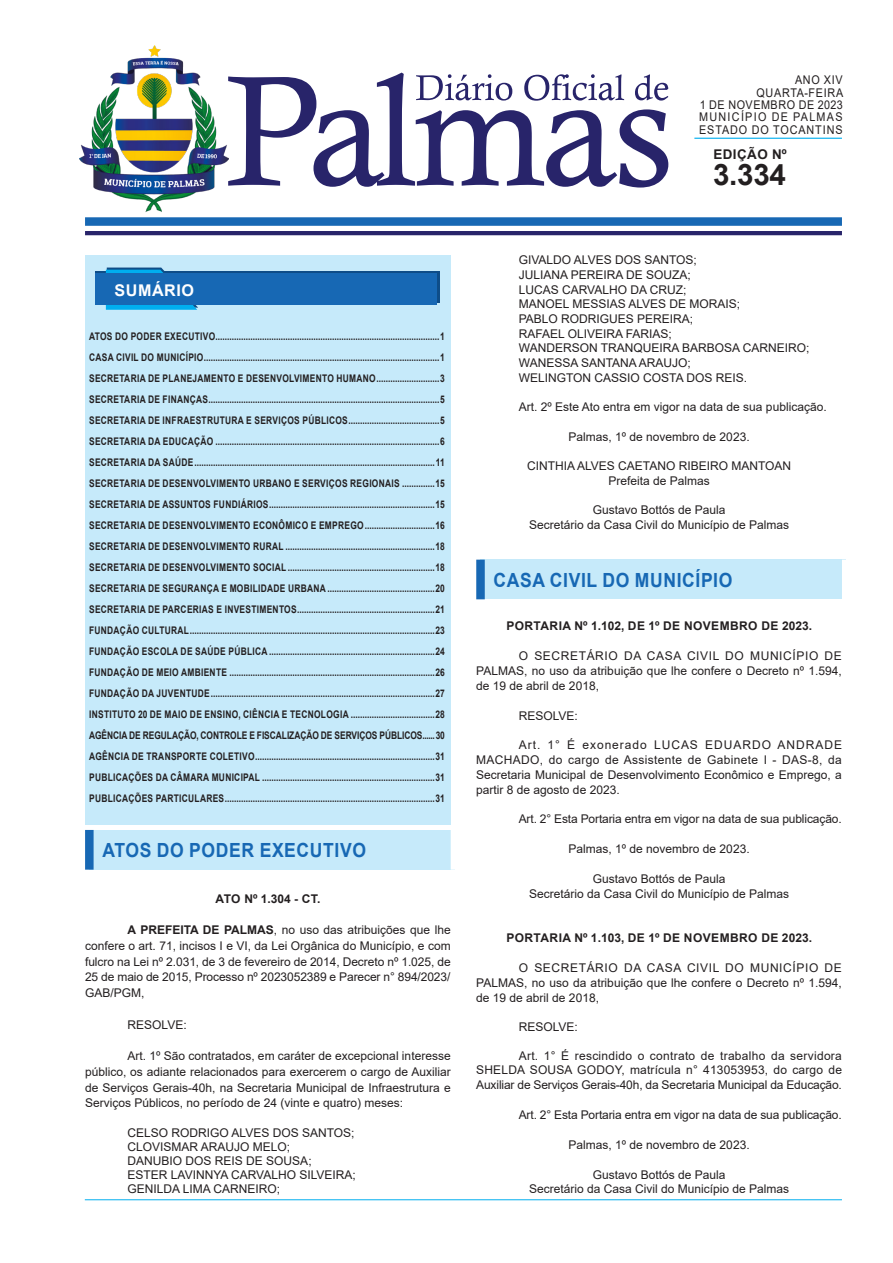
<style>
.page{position:relative;width:893px;height:1263px;background:#fff}
.page>*{position:absolute;margin:0;border:0;box-sizing:border-box;transform-origin:0 0}
.t1{font:700 29.55px "Arial";color:#231f20}
.CHANCELA{font:700 19.5px "Arial";letter-spacing:.035em;color:#1768b4;scale:.9 1}
.t2{font:700 16.2px "Arial";letter-spacing:.035em;color:#fff}
.t3{font:700 13.35px "Arial";letter-spacing:.035em;color:#231f20}
.TEXTO{font:12px/15.8px "Arial";color:#231f20;text-align:justify}
.ASSINATURA{font:12px "Arial";color:#231f20}
.TITULO{font:700 12px "Arial";letter-spacing:.035em;color:#231f20}
.TEXTO-2{font:12px "Arial";letter-spacing:.05em;color:#231f20;scale:.9 1}
.TEXTO-3{font:12px "Arial";letter-spacing:.12em;color:#231f20;scale:.9 1}
.TEXTO-4{font:12px "Arial";letter-spacing:.085em;color:#231f20;scale:.9 1}
.TITULO-2{font:700 12px "Arial";letter-spacing:.01em;color:#231f20}
.TEXTO-5{font:12px "Arial";letter-spacing:.065em;color:#231f20;scale:.9 1}
.TEXTO-6{font:12px "Arial";color:#231f20;scale:.9 1}
.t4{font:700 10.5px "Arial";letter-spacing:.035em;color:#231f20;scale:.8 1}
.t5{font:700 10.5px "Arial";letter-spacing:-.005em;color:#231f20;scale:.8 1}
.s1{font-weight:700}
</style>
<div class="page">
<div style="left:85px;top:255px;width:366px;height:570px;background:#c6eafa"></div>
<div style="left:85px;top:217px;width:757px;height:9px;background:#1768b4"></div>
<hr style="left:85px;top:231px;width:757px;height:4px;background:#28246a">
<hr style="left:694px;top:138px;width:148px;height:1px;background:#00aeef">
<svg style="left:229px;top:73px;width:439px;height:115px"></svg>
<svg style="left:96px;top:272px;width:344px;height:31px"></svg>
<svg style="left:106px;top:268px;width:92px;height:42px"></svg>
<div style="left:96px;top:274px;width:341px;height:31px;background:#1768b4"></div>
<hr style="left:85px;top:1199px;width:757px;height:1px;background:#00aeef">
<img style="left:80px;top:46px;width:149px;height:166px">
<div style="left:89px;top:830px;width:366px;height:40px;background:#c6eafa"></div>
<div style="left:85px;top:830px;width:9px;height:40px;background:#1768b4"></div>
<div style="left:451px;top:830px;width:8px;height:40px;background:#fff"></div>
<div style="left:480px;top:560px;width:366px;height:39px;background:#c6eafa"></div>
<div style="left:476px;top:560px;width:9px;height:39px;background:#1768b4"></div>
<div style="left:842px;top:560px;width:8px;height:39px;background:#fff"></div>
<p class="TEXTO-6" style="left:795px;top:72px;width:54px">ANO XIV</p>
<p class="TEXTO-5" style="left:756px;top:84px;width:98px">QUARTA-FEIRA</p>
<p class="TEXTO-2" style="left:700px;top:97px;width:160px">1 DE NOVEMBRO DE 2023</p>
<p class="TEXTO-3" style="left:699px;top:109px;width:161px">MUNICÍPIO DE PALMAS</p>
<p class="TEXTO-4" style="left:699px;top:121px;width:161px">ESTADO DO TOCANTINS</p>
<p class="t1" style="left:713px;top:154px;width:74px">3.334</p>
<p class="t3" style="left:713px;top:145px;width:75px">EDIÇÃO Nº</p>
<p class="t2" style="left:114px;top:279px;width:81px">SUMÁRIO</p>
<p class="t4" style="left:89px;top:329px;width:446px">ATOS DO PODER EXECUTIVO................................................................................................1</p>
<p class="t4" style="left:89px;top:350px;width:446px">CASA CIVIL DO MUNICÍPIO.....................................................................................................1</p>
<p class="t4" style="left:89px;top:371px;width:446px">SECRETARIA DE PLANEJAMENTO E DESENVOLVIMENTO HUMANO...........................3</p>
<p class="t4" style="left:89px;top:392px;width:446px">SECRETARIA DE FINANÇAS...................................................................................................5</p>
<p class="t4" style="left:89px;top:413px;width:446px">SECRETARIA DE INFRAESTRUTURA E SERVIÇOS PÚBLICOS.......................................5</p>
<p class="t4" style="left:89px;top:434px;width:446px">SECRETARIA DA EDUCAÇÃO ................................................................................................6</p>
<p class="t4" style="left:89px;top:455px;width:446px">SECRETARIA DA SAÚDE.......................................................................................................11</p>
<p class="t4" style="left:89px;top:476px;width:446px">SECRETARIA DE DESENVOLVIMENTO URBANO E SERVIÇOS REGIONAIS ..............15</p>
<p class="t4" style="left:89px;top:497px;width:446px">SECRETARIA DE ASSUNTOS FUNDIÁRIOS.......................................................................15</p>
<p class="t4" style="left:89px;top:518px;width:446px">SECRETARIA DE DESENVOLVIMENTO ECONÔMICO E EMPREGO..............................16</p>
<p class="t4" style="left:89px;top:539px;width:446px">SECRETARIA DE DESENVOLVIMENTO RURAL ................................................................18</p>
<p class="t4" style="left:89px;top:560px;width:446px">SECRETARIA DE DESENVOLVIMENTO SOCIAL ...............................................................18</p>
<p class="t4" style="left:89px;top:581px;width:446px">SECRETARIA DE SEGURANÇA E MOBILIDADE URBANA ..............................................20</p>
<p class="t4" style="left:89px;top:602px;width:446px">SECRETARIA DE PARCERIAS E INVESTIMENTOS...........................................................21</p>
<p class="t4" style="left:89px;top:623px;width:446px">FUNDAÇÃO CULTURAL.........................................................................................................23</p>
<p class="t4" style="left:89px;top:644px;width:446px">FUNDAÇÃO ESCOLA DE SAÚDE PÚBLICA .......................................................................24</p>
<p class="t4" style="left:89px;top:665px;width:446px">FUNDAÇÃO DE MEIO AMBIENTE ........................................................................................26</p>
<p class="t4" style="left:89px;top:686px;width:446px">FUNDAÇÃO DA JUVENTUDE................................................................................................27</p>
<p class="t4" style="left:89px;top:707px;width:446px">INSTITUTO 20 DE MAIO DE ENSINO, CIÊNCIA E TECNOLOGIA ....................................28</p>
<p class="t5" style="left:89px;top:728px;width:446px">AGÊNCIA DE REGULAÇÃO, CONTROLE E FISCALIZAÇÃO DE SERVIÇOS PÚBLICOS......30</p>
<p class="t4" style="left:89px;top:749px;width:446px">AGÊNCIA DE TRANSPORTE COLETIVO.............................................................................31</p>
<p class="t4" style="left:89px;top:770px;width:446px">PUBLICAÇÕES DA CÂMARA MUNICIPAL ..........................................................................31</p>
<p class="t4" style="left:89px;top:791px;width:446px">PUBLICAÇÕES PARTICULARES..........................................................................................31</p>
<p class="CHANCELA" style="left:102px;top:836px;width:294px">ATOS DO PODER EXECUTIVO</p>
<p class="TITULO-2" style="left:216px;top:890px;width:106px">ATO Nº 1.304 - CT.</p>
<p class="TEXTO" style="left:85px;top:922px;width:367px;text-indent:43px"><span class="s1">A PREFEITA DE PALMAS</span>, no uso das atribuições que lhe confere o art. 71, incisos I e VI, da Lei Orgânica do Município, e com fulcro na Lei nº 2.031, de 3 de fevereiro de 2014, Decreto nº 1.025, de 25 de maio de 2015, Processo nº 2023052389 e Parecer n° 894/2023/ GAB/PGM,</p>
<p class="TEXTO" style="left:128px;top:1016px;width:61px">RESOLVE:</p>
<p class="TEXTO" style="left:85px;top:1048px;width:367px;text-indent:43px">Art. 1º São contratados, em caráter de excepcional interesse público, os adiante relacionados para exercerem o cargo de Auxiliar de Serviços Gerais-40h, na Secretaria Municipal de Infraestrutura e Serviços Públicos, no período de 24 (vinte e quatro) meses:</p>
<p class="TEXTO" style="left:128px;top:1125px;width:228px">CELSO RODRIGO ALVES DOS SANTOS;</p>
<p class="TEXTO" style="left:128px;top:1139px;width:164px">CLOVISMAR ARAUJO MELO;</p>
<p class="TEXTO" style="left:128px;top:1153px;width:186px">DANUBIO DOS REIS DE SOUSA;</p>
<p class="TEXTO" style="left:128px;top:1167px;width:230px">ESTER LAVINNYA CARVALHO SILVEIRA;</p>
<p class="TEXTO" style="left:128px;top:1181px;width:154px">GENILDA LIMA CARNEIRO;</p>
<p class="TEXTO" style="left:519px;top:252px;width:180px">GIVALDO ALVES DOS SANTOS;</p>
<p class="TEXTO" style="left:519px;top:267px;width:174px">JULIANA PEREIRA DE SOUZA;</p>
<p class="TEXTO" style="left:519px;top:281px;width:169px">LUCAS CARVALHO DA CRUZ;</p>
<p class="TEXTO" style="left:519px;top:296px;width:223px">MANOEL MESSIAS ALVES DE MORAIS;</p>
<p class="TEXTO" style="left:519px;top:311px;width:176px">PABLO RODRIGUES PEREIRA;</p>
<p class="TEXTO" style="left:519px;top:325px;width:154px">RAFAEL OLIVEIRA FARIAS;</p>
<p class="TEXTO" style="left:519px;top:340px;width:292px">WANDERSON TRANQUEIRA BARBOSA CARNEIRO;</p>
<p class="TEXTO" style="left:519px;top:355px;width:174px">WANESSA SANTANA ARAUJO;</p>
<p class="TEXTO" style="left:519px;top:370px;width:230px">WELINGTON CASSIO COSTA DOS REIS.</p>
<p class="TEXTO" style="left:519px;top:399px;width:309px">Art. 2º Este Ato entra em vigor na data de sua publicação.</p>
<p class="ASSINATURA" style="left:568px;top:428px;width:183px">Palmas, 1º de novembro de 2023.</p>
<p class="ASSINATURA" style="left:527px;top:457px;width:266px">CINTHIA ALVES CAETANO RIBEIRO MANTOAN</p>
<p class="ASSINATURA" style="left:608px;top:472px;width:103px">Prefeita de Palmas</p>
<p class="ASSINATURA" style="left:593px;top:501px;width:134px">Gustavo Bottós de Paula</p>
<p class="ASSINATURA" style="left:529px;top:516px;width:262px">Secretário da Casa Civil do Município de Palmas</p>
<p class="CHANCELA" style="left:494px;top:566px;width:267px">CASA CIVIL DO MUNICÍPIO</p>
<p class="TITULO" style="left:506px;top:618px;width:307px">PORTARIA Nº 1.102, DE 1º DE NOVEMBRO DE 2023.</p>
<p class="TEXTO" style="left:476px;top:648px;width:367px;line-height:14.9px;text-indent:43px">O SECRETÁRIO DA CASA CIVIL DO MUNICÍPIO DE PALMAS, no uso da atribuição que lhe confere o Decreto nº 1.594, de 19 de abril de 2018,</p>
<p class="TEXTO" style="left:519px;top:707px;width:61px">RESOLVE:</p>
<p class="TEXTO" style="left:476px;top:737px;width:367px;line-height:14.9px;text-indent:43px">Art. 1° É exonerado LUCAS EDUARDO ANDRADE MACHADO, do cargo de Assistente de Gabinete I - DAS-8, da Secretaria Municipal de Desenvolvimento Econômico e Emprego, a partir 8 de agosto de 2023.</p>
<p class="TEXTO" style="left:519px;top:811px;width:324px">Art. 2° Esta Portaria entra em vigor na data de sua publicação.</p>
<p class="ASSINATURA" style="left:568px;top:841px;width:183px">Palmas, 1º de novembro de 2023.</p>
<p class="ASSINATURA" style="left:593px;top:870px;width:134px">Gustavo Bottós de Paula</p>
<p class="ASSINATURA" style="left:529px;top:885px;width:262px">Secretário da Casa Civil do Município de Palmas</p>
<p class="TITULO" style="left:506px;top:930px;width:307px">PORTARIA Nº 1.103, DE 1º DE NOVEMBRO DE 2023.</p>
<p class="TEXTO" style="left:476px;top:961px;width:367px;line-height:15px;text-indent:43px">O SECRETÁRIO DA CASA CIVIL DO MUNICÍPIO DE PALMAS, no uso da atribuição que lhe confere o Decreto nº 1.594, de 19 de abril de 2018,</p>
<p class="TEXTO" style="left:519px;top:1019px;width:61px">RESOLVE:</p>
<p class="TEXTO" style="left:476px;top:1048px;width:367px;line-height:14.5px;text-indent:43px">Art. 1° É rescindido o contrato de trabalho da servidora SHELDA SOUSA GODOY, matrícula n° 413053953, do cargo de Auxiliar de Serviços Gerais-40h, da Secretaria Municipal da Educação.</p>
<p class="TEXTO" style="left:519px;top:1106px;width:324px">Art. 2° Esta Portaria entra em vigor na data de sua publicação.</p>
<p class="ASSINATURA" style="left:568px;top:1136px;width:183px">Palmas, 1º de novembro de 2023.</p>
<p class="ASSINATURA" style="left:593px;top:1167px;width:134px">Gustavo Bottós de Paula</p>
<p class="ASSINATURA" style="left:529px;top:1180px;width:262px">Secretário da Casa Civil do Município de Palmas</p>
</div>
